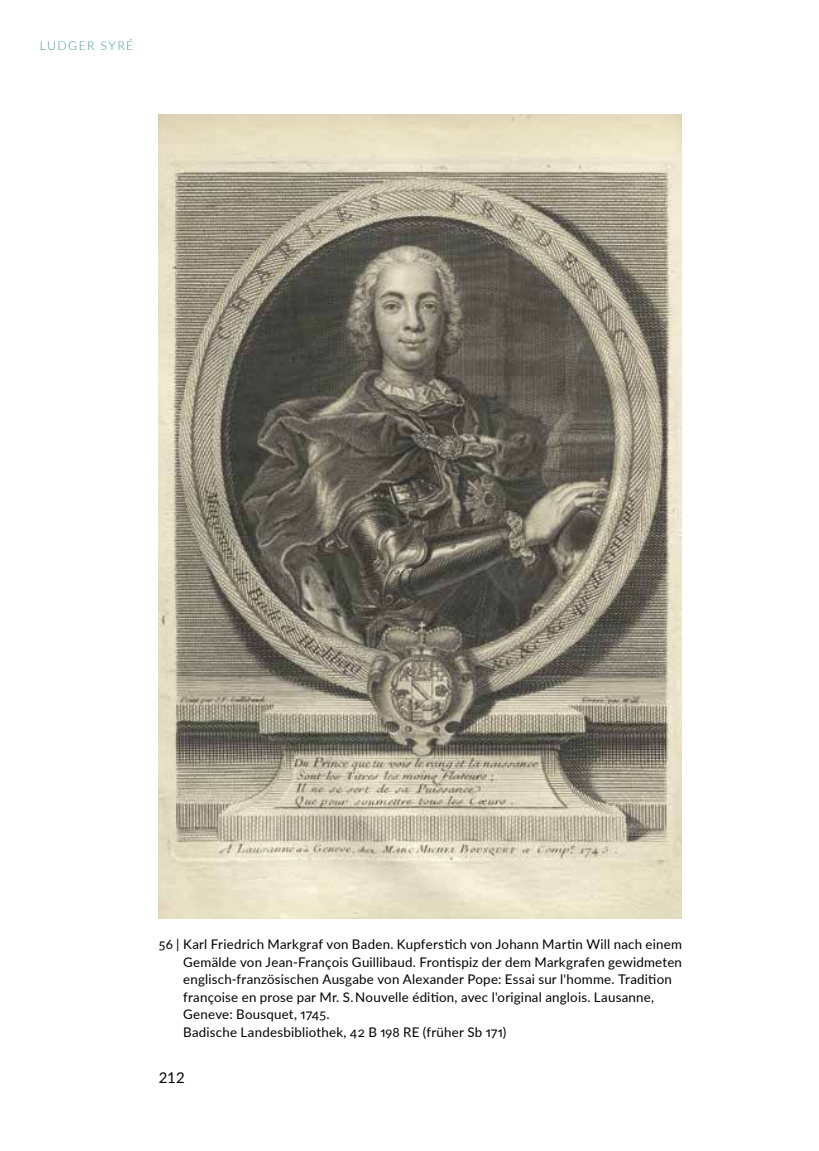
<style>
.page{position:relative;width:819px;height:1151px;background:#fff}
.page>*{position:absolute;margin:0;border:0;box-sizing:border-box;transform-origin:0 0}
.t1{font:14.88px "Lato Regular 2";color:#000}
.t2{font:13.3px/17.5px "Lato";letter-spacing:.015em;color:#000}
.t3{font:300 12.25px "Lato";letter-spacing:.125em;color:#439991}
</style>
<div class="page">
<img style="left:159px;top:114px;width:522px;height:804px">
<p class="t3" style="left:40px;top:37px;width:95px">LUDGER SYRÉ</p>
<p class="t2" style="left:183px;top:935px;width:500px;text-indent:-24px">56 ̵ Karl Friedrich Markgraf von Baden. Kupferstich von Johann Martin Will nach einem Gemälde von Jean-François Guillibaud. Frontispiz der dem Markgrafen gewidmeten englisch-französischen Ausgabe von Alexander Pope: Essai sur l'homme. Tradition françoise en prose par Mr. S. Nouvelle édition, avec l'original anglois. Lausanne, Geneve: Bousquet, 1745.<br>Badische Landesbibliothek, 42 B 198 RE (früher Sb 171)</p>
<p class="t1" style="left:159px;top:1066px;width:27px">212</p>
</div>
